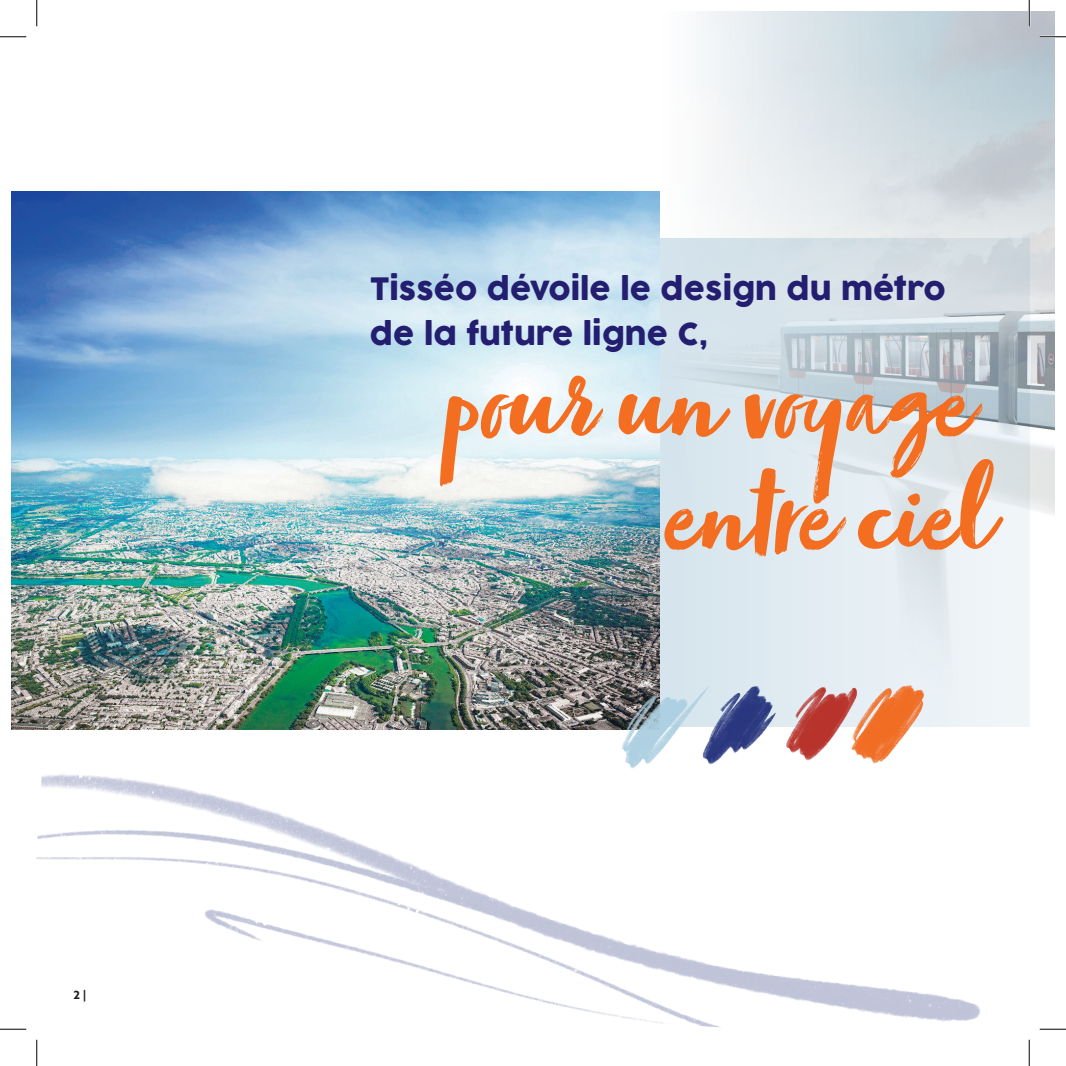
<style>
.page{position:relative;width:1066px;height:1066px;background:#fff}
.page>*{position:absolute;margin:0;border:0;box-sizing:border-box;transform-origin:0 0}
.t1{font:122.15px "Zooja Pro";color:#f36e21}
.t2{font:30.1px/45.3px "Cocogoose Pro";color:#241e71}
.t3{font:700 11.38px "Azo Sans";color:#231f20}
</style>
<div class="page">
<img style="left:12px;top:192px;width:605px;height:537px">
<img style="left:617px;top:12px;width:437px;height:715px">
<img style="left:577px;top:658px;width:361px;height:101px">
<img style="left:36px;top:759px;width:945px;height:268px">
<hr style="left:1039px;top:36px;width:27px;height:2px;background:#fff">
<hr style="left:1028px;top:0;width:2px;height:26px;background:#fff">
<svg style="left:0;top:36px;width:26px;height:1px"></svg>
<svg style="left:1039px;top:36px;width:27px;height:1px"></svg>
<svg style="left:0;top:1029px;width:26px;height:1px"></svg>
<svg style="left:1039px;top:1029px;width:27px;height:1px"></svg>
<svg style="left:36px;top:0;width:1px;height:26px"></svg>
<svg style="left:36px;top:1039px;width:1px;height:27px"></svg>
<svg style="left:1029px;top:0;width:1px;height:26px"></svg>
<svg style="left:1029px;top:1039px;width:1px;height:27px"></svg>
<p class="t3" style="left:74px;top:987px;width:14px">2 |</p>
<p class="t2" style="left:370px;top:267px;width:577px">Tisséo dévoile le design du métro de la future ligne C,</p>
<p class="t1" style="left:441px;top:330px;width:529px">pour un voyage</p>
<p class="t1" style="left:661px;top:444px;width:319px">entre ciel</p>
</div>
